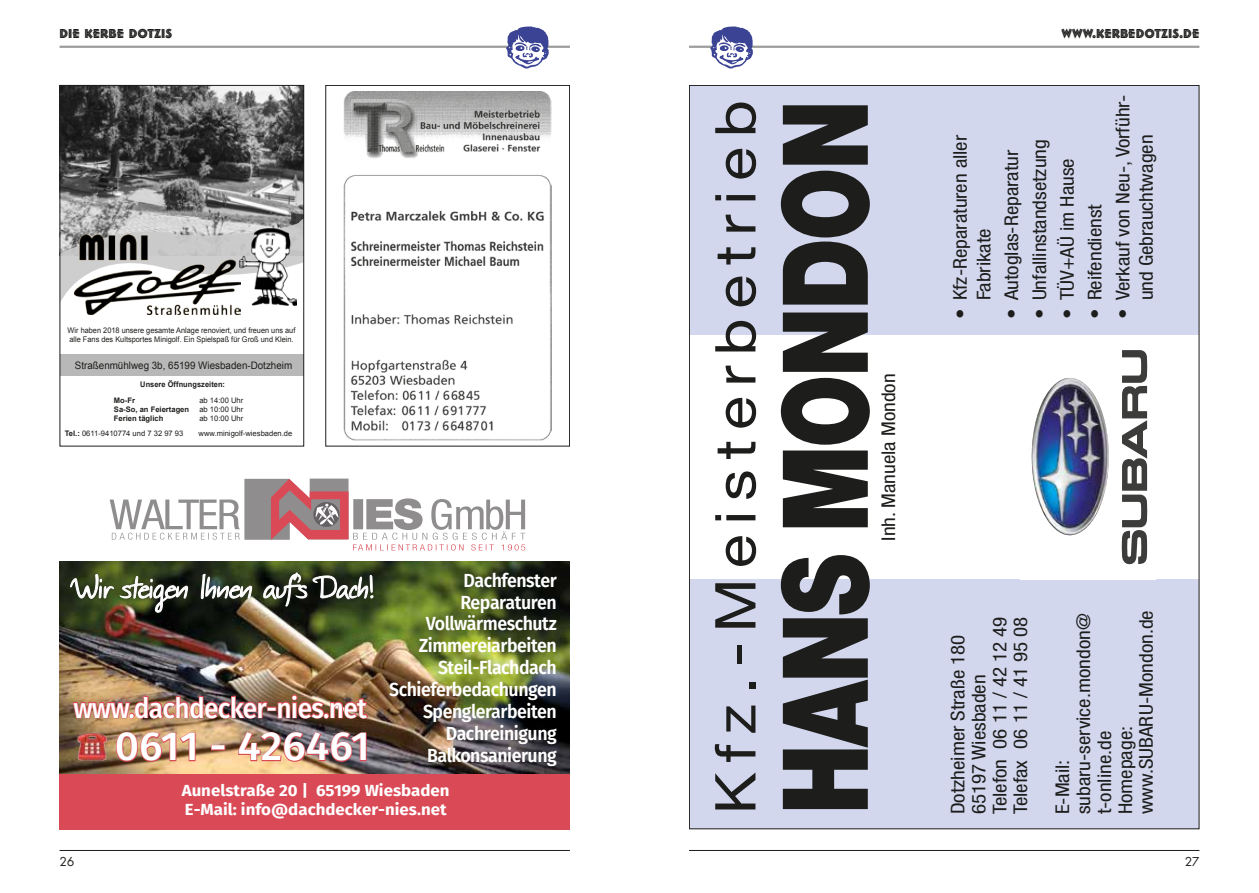
<style>
.page{position:relative;width:1259px;height:893px;background:#fff}
.page>*{position:absolute;margin:0;border:0;box-sizing:border-box;transform-origin:0 0}
.t1{font:900 118.95px "Helvetica Neue";letter-spacing:-.03em;color:#1d1d1b;scale:.78 1}
.t2{font:56.4px "Helvetica Neue";letter-spacing:.16em;color:#1d1d1b;scale:1.11 1}
.t3{font:500 40.5px "Fira Sans";color:#fff;scale:1.05 1}
.t4{font:500 28.05px "Fira Sans";letter-spacing:-.025em;color:#fff;scale:.94 1}
.t5{font:condensed 18.9px/21px "Helvetica Neue";color:#1d1d1b;scale:1.11 1}
.t6{font:600 18.9px/21.9px "Fira Sans";letter-spacing:-.025em;color:#fff;text-align:right;scale:.94 1}
.t7{font:700 16.05px/19.2px "Fira Sans";color:#fff;scale:1.05 1}
.t8{font:13.5px "Follies Std";color:#1d1d1b}
.t9{font:13.5px "Futura PT";color:#1d1d1b}
.t10{font:10.35px "Arial";color:#1d1d1b;scale:.95 1}
.t11{font:7.8px/9.3px "Arial";color:#1d1d1b;scale:.95 1}
.t12{font:700 7.8px "Arial";letter-spacing:.01em;color:#1d1d1b;scale:.95 1}
.t13{font:7.65px "Arial";color:#1d1d1b}
.t14{font:700 7.65px "Arial";color:#1d1d1b}
.s1{font-weight:700}
</style>
<div class="page">
<hr style="left:60px;top:46px;width:510px;height:2px;background:#9d9d9c">
<hr style="left:60px;top:850px;width:510px;height:1px;background:#1d1d1b">
<hr style="left:689px;top:46px;width:510px;height:2px;background:#9d9d9c">
<hr style="left:689px;top:850px;width:510px;height:1px;background:#1d1d1b">
<svg style="left:710px;top:27px;width:43px;height:41px"></svg>
<svg style="left:506px;top:27px;width:42px;height:41px"></svg>
<img style="left:60px;top:561px;width:510px;height:213px">
<svg style="left:110px;top:479px;width:415px;height:71px"></svg>
<img style="left:72px;top:695px;width:196px;height:29px">
<div style="left:267px;top:706px;width:9px;height:5px;border:1px solid #da4a56"></div>
<img style="left:277px;top:694px;width:92px;height:25px">
<div style="left:60px;top:774px;width:510px;height:55px;background:#da4a56"></div>
<svg style="left:115px;top:731px;width:81px;height:31px;background:#c08063"></svg>
<div style="left:211px;top:745px;width:14px;height:6px;border:1px solid #da4a56"></div>
<img style="left:237px;top:731px;width:130px;height:31px">
<img style="left:74px;top:731px;width:35px;height:31px">
<img style="left:66px;top:569px;width:311px;height:47px">
<svg style="left:70px;top:574px;width:44px;height:25px"></svg>
<svg style="left:120px;top:576px;width:68px;height:37px"></svg>
<svg style="left:201px;top:573px;width:51px;height:26px"></svg>
<svg style="left:263px;top:573px;width:44px;height:33px"></svg>
<svg style="left:313px;top:573px;width:60px;height:26px"></svg>
<img style="left:344px;top:91px;width:207px;height:349px">
<div style="left:325px;top:85px;width:245px;height:361px;border:1px solid #1d1d1b"></div>
<img style="left:62px;top:87px;width:240px;height:131px">
<svg style="left:62px;top:218px;width:240px;height:85px;background:#c0c0c0"></svg>
<img style="left:74px;top:235px;width:166px;height:79px">
<div style="left:60px;top:354px;width:244px;height:22px;background:#b9b8b8"></div>
<img style="left:239px;top:228px;width:57px;height:77px">
<div style="left:60px;top:85px;width:244px;height:361px;border:1px solid #1d1d1b"></div>
<div style="left:690px;top:579px;width:508px;height:249px;background:#d3d7ee"></div>
<div style="left:690px;top:86px;width:508px;height:249px;background:#d3d7ee"></div>
<img style="left:1031px;top:378px;width:77px;height:157px">
<svg style="left:1121px;top:350px;width:26px;height:214px"></svg>
<p class="t8" style="left:60px;top:25px;width:114px">DIE KERBE DOTZIS</p>
<p class="t11" style="left:68px;top:326px;width:241px">Wir haben 2018 unsere gesamte Anlage renoviert, und freuen uns auf alle Fans des Kultsportes Minigolf. Ein Spielspaß für Groß und Klein.</p>
<p class="t12" style="left:140px;top:379px;width:91px">Unsere Öffnungszeiten:</p>
<p class="t10" style="left:75px;top:358px;width:230px">Straßenmühlweg 3b, 65199 Wiesbaden-Dotzheim</p>
<p class="t14" style="left:114px;top:395px;width:23px">Mo-Fr</p>
<p class="t13" style="left:199px;top:395px;width:45px">ab 14:00 Uhr</p>
<p class="t14" style="left:114px;top:404px;width:77px">Sa-So, an Feiertagen</p>
<p class="t13" style="left:199px;top:404px;width:45px">ab 10:00 Uhr</p>
<p class="t14" style="left:114px;top:413px;width:51px">Ferien täglich</p>
<p class="t13" style="left:199px;top:413px;width:45px">ab 10:00 Uhr</p>
<p class="t13" style="left:65px;top:428px;width:120px"><span class="s1">Tel.:</span> 0611-9410774 und 7 32 97 93</p>
<p class="t13" style="left:199px;top:428px;width:95px">www.minigolf-wiesbaden.de</p>
<h3 class="t4" style="left:73px;top:685px;width:314px">www.dachdecker-nies.net</h3>
<h3 class="t3" style="left:115px;top:714px;width:244px">0611 - 426461</h3>
<p class="t6" style="left:389px;top:568px;width:180px">Dachfenster<br>Reparaturen<br>Vollwärmeschutz<br>Zimmereiarbeiten<br>Steil-Flachdach<br>Schieferbedachungen<br>Spenglerarbeiten<br>Dachreinigung<br>Balkonsanierung</p>
<p class="t9" style="left:60px;top:854px;width:16px">26</p>
<p class="t7" style="left:182px;top:780px;width:257px">Aunelstraße 20 | 65199 Wiesbaden<br>E-Mail: info@dachdecker-nies.net</p>
<h2 class="t2" style="left:702px;top:814px;width:645px;rotate:-90deg">Kfz.-Meisterbetrieb</h2>
<h1 class="t1" style="left:754px;top:814px;width:917px;rotate:-90deg">HANS MONDON</h1>
<p class="t5" style="left:878px;top:541px;width:152px;rotate:-90deg">Inh. Manuela Mondon</p>
<p class="t8" style="left:1061px;top:25px;width:139px">WWW.KERBEDOTZIS.DE</p>
<p class="t5" style="left:948px;top:300px;width:150px;line-height:23.5px;text-indent:-19px;rotate:-90deg">• Kfz-Reparaturen aller<br>Fabrikate</p>
<p class="t5" style="left:1001px;top:319px;width:154px;rotate:-90deg">• Autoglas-Reparatur</p>
<p class="t5" style="left:1028px;top:319px;width:164px;rotate:-90deg">• Unfallinstandsetzung</p>
<p class="t5" style="left:1056px;top:319px;width:146px;rotate:-90deg">• TÜV+AÜ im Hause</p>
<p class="t5" style="left:1084px;top:319px;width:105px;rotate:-90deg">• Reifendienst</p>
<p class="t5" style="left:1110px;top:300px;width:187px;line-height:23.5px;text-indent:-19px;rotate:-90deg">• Verkauf von Neu-, Vorführ&shy;und Gebrauchtwagen</p>
<p class="t5" style="left:947px;top:814px;width:179px;rotate:-90deg">Dotzheimer Straße 180<br>65197 Wiesbaden<br>Telefon 06 11 / 42 12 49<br>Telefax 06 11 / 41 95 08</p>
<p class="t5" style="left:1052px;top:814px;width:185px;rotate:-90deg">E-Mail: subaru-service.mondon@ t-online.de<br>Homepage: www.SUBARU-Mondon.de</p>
<p class="t9" style="left:1185px;top:854px;width:16px">27</p>
</div>
